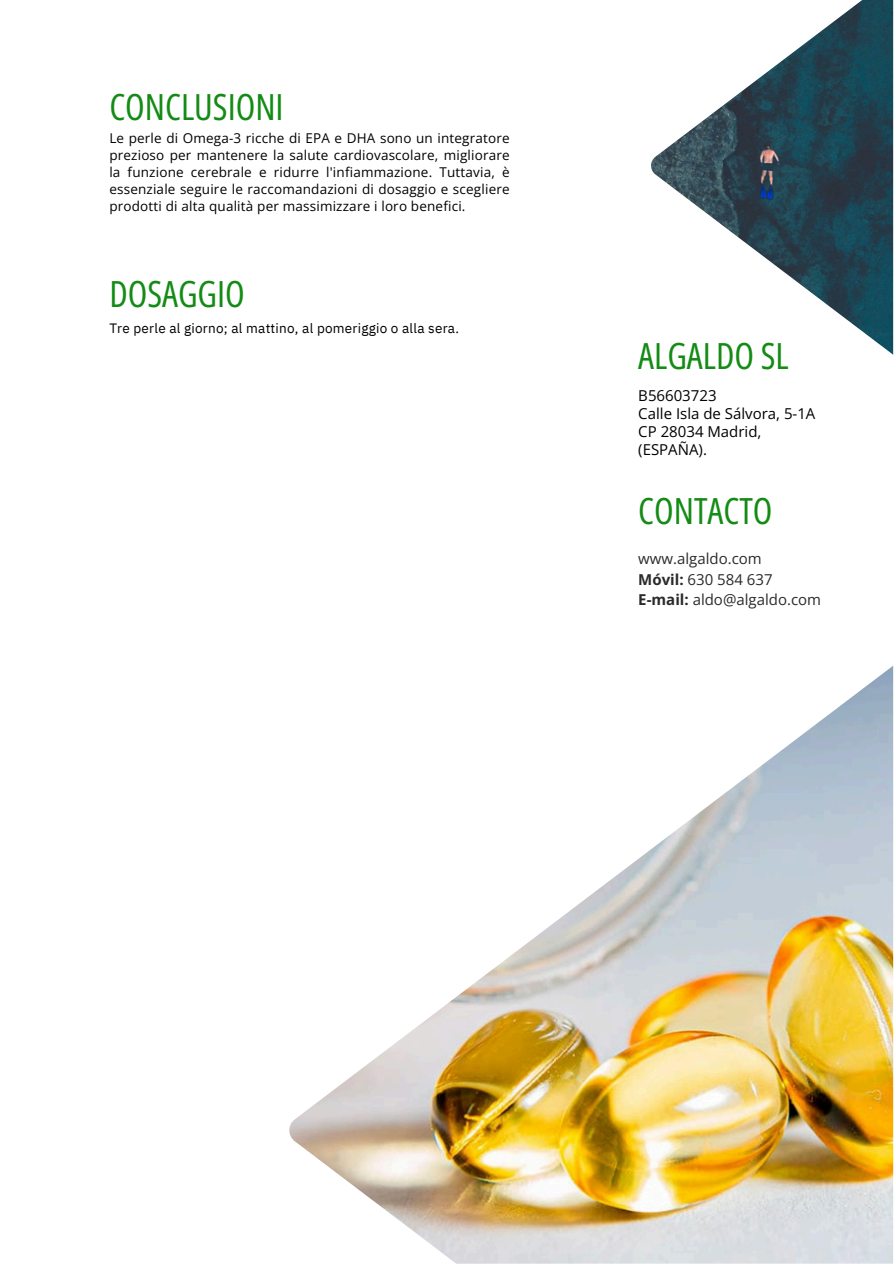
<style>
.page{position:relative;width:894px;height:1264px;background:#fff}
.page>*{position:absolute;margin:0;border:0;box-sizing:border-box;transform-origin:0 0}
.t1{font:36px "Open Sans Condensed";color:#138b14}
.t2{font:15px/18px "Open Sans";color:#000}
.t3{font:15px "Open Sans";color:#2a2a2a}
.t4{font:13.5px/16.8px "Open Sans";letter-spacing:.015em;color:#000;text-align:justify}
.t5{font:13.5px "IBM Plex Sans";letter-spacing:.015em;color:#000}
.s1{font-weight:700}
</style>
<div class="page">
<img style="left:651px;top:0;width:241px;height:354px">
<img style="left:289px;top:666px;width:603px;height:597px">
<p class="t1" style="left:109px;top:81px;width:176px">CONCLUSIONI</p>
<p class="t4" style="left:109px;top:130px;width:402px">Le perle di Omega-3 ricche di EPA e DHA sono un integratore prezioso per mantenere la salute cardiovascolare, migliorare la funzione cerebrale e ridurre l'infiammazione. Tuttavia, è essenziale seguire le raccomandazioni di dosaggio e scegliere prodotti di alta qualità per massimizzare i loro benefici.</p>
<h1 class="t1" style="left:109px;top:268px;width:137px">DOSAGGIO</h1>
<p class="t5" style="left:109px;top:319px;width:351px">Tre perle al giorno; al mattino, al pomeriggio o alla sera.</p>
<h1 class="t1" style="left:638px;top:330px;width:152px">ALGALDO SL</h1>
<p class="t2" style="left:638px;top:386px;width:80px">B56603723</p>
<h1 class="t2" style="left:638px;top:404px;width:179px">Calle Isla de Sálvora, 5-1A</h1>
<p class="t2" style="left:638px;top:422px;width:125px">CP 28034 Madrid, (ESPAÑA).</p>
<p class="t1" style="left:638px;top:485px;width:136px">CONTACTO</p>
<p class="t3" style="left:638px;top:548px;width:125px">www.algaldo.com</p>
<p class="t3" style="left:638px;top:568px;width:136px"><span class="s1">Móvil:</span> 630 584 637</p>
<p class="t3" style="left:638px;top:589px;width:184px"><span class="s1">E-mail:</span> aldo@algaldo.com</p>
</div>
